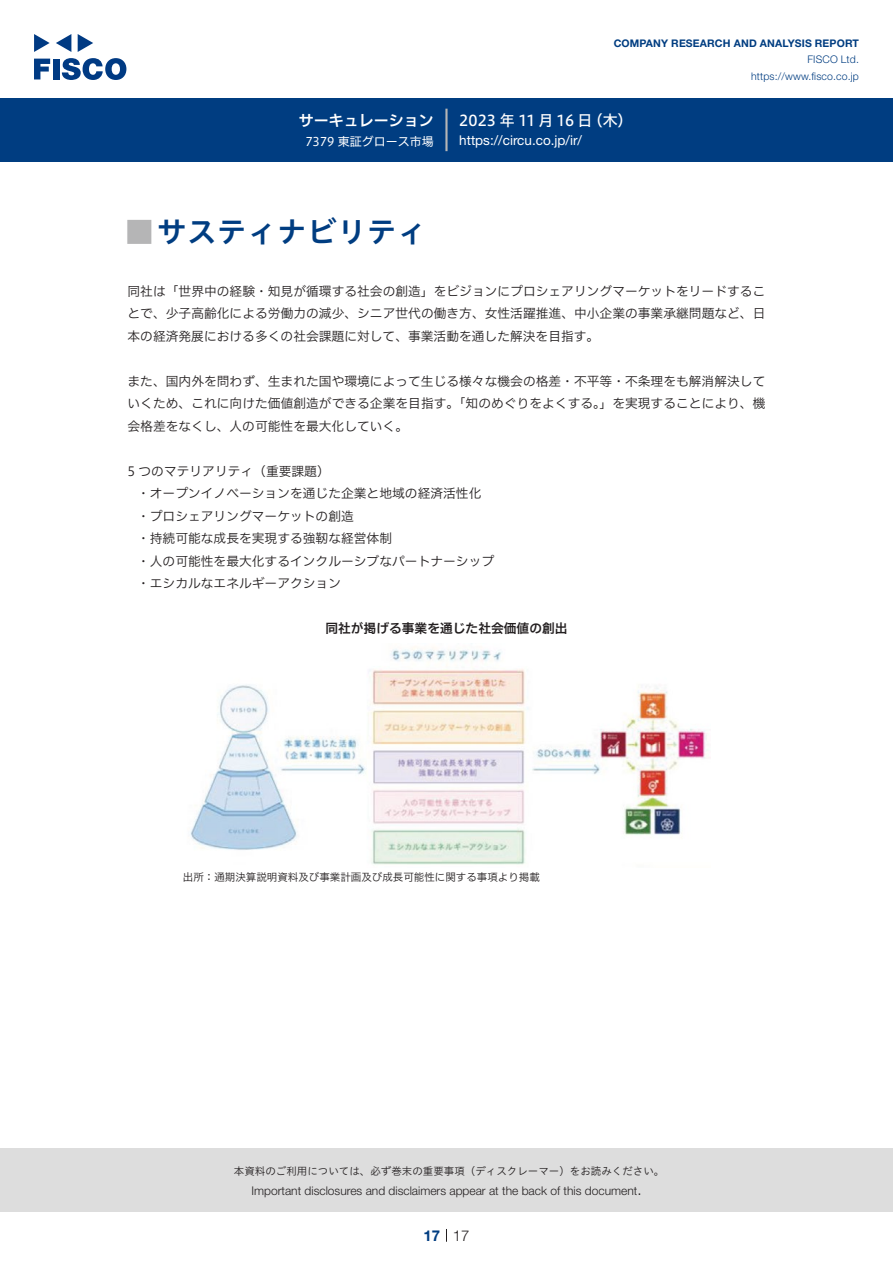
<style>
.page{position:relative;width:893px;height:1263px;background:#fff}
.page>*{position:absolute;margin:0;border:0;box-sizing:border-box;transform-origin:0 0}
.t1{font:30px "Hiragino UD Sans Std N W6";color:#003d81}
.t2{font:24px "Hiragino UD Sans Std N W6";color:#b5b5b6}
.t3{font:15px "Hiragino UD Sans F Std N W5";letter-spacing:.005em;color:#fff}
.t4{font:15px "Hiragino UD Sans F Std N W6";color:#fff}
.t5{font:300 15px "Helvetica Neue LT Std";color:#231f20}
.t6{font:700 15px "Helvetica Neue LT Std";color:#003d81}
.t7{font:13.5px "Helvetica Neue LT Std";color:#fff}
.t8{font:12.75px/22.5px "Hiragino UD Sans F Std N W3";color:#231f20;text-align:justify}
.t9{font:12.75px "Hiragino UD Sans F Std N W6";color:#231f20}
.t10{font:300 12px "Helvetica Neue LT Std";color:#231f20}
.t11{font:12px "Hiragino UD Sans F Std N W4";color:#fff}
.t12{font:10.5px "Hiragino UD Sans Std W3";color:#231f20}
.t13{font:10.5px "Hiragino UD Sans F Std N W3";color:#231f20}
.t14{font:700 10.5px "Helvetica Neue LT Std";letter-spacing:.015em;color:#003d81}
.t15{font:300 10.5px/16.5px "Helvetica Neue LT Std";letter-spacing:.015em;color:#003d81;text-align:right}
</style>
<div class="page">
<div style="left:0;top:1148px;width:893px;height:64px;background:#ddd"></div>
<svg style="left:34px;top:59px;width:16px;height:20px"></svg>
<div style="left:53px;top:59px;width:6px;height:20px;background:#003a83"></div>
<svg style="left:62px;top:58px;width:64px;height:22px"></svg>
<svg style="left:34px;top:34px;width:16px;height:18px"></svg>
<svg style="left:78px;top:34px;width:15px;height:18px"></svg>
<svg style="left:56px;top:34px;width:15px;height:18px"></svg>
<div style="left:0;top:98px;width:893px;height:64px;background:#003d81"></div>
<hr style="left:445px;top:109px;width:3px;height:42px;background:#b5b5b6">
<svg style="left:446px;top:1229px;width:1px;height:13px"></svg>
<img style="left:190px;top:647px;width:518px;height:218px">
<p class="t4" style="left:299px;top:109px;width:137px">サーキュレーション</p>
<p class="t11" style="left:305px;top:132px;width:130px">7379 東証グロース市場</p>
<p class="t14" style="left:614px;top:37px;width:247px">COMPANY RESEARCH AND ANALYSIS REPORT</p>
<p class="t15" style="left:751px;top:51px;width:109px">FISCO Ltd. https://www.fisco.co j p.</p>
<p class="t3" style="left:588px;top:109px;width:46px">（木(</p>
<p class="t3" style="left:459px;top:109px;width:135px">2023 年 11 月 16 日</p>
<p class="t7" style="left:459px;top:132px;width:124px">https://circu. c o j p. /i r/</p>
<h1 class="t1" style="left:157px;top:209px;width:271px">サスティナビリティ</h1>
<h2 class="t2" style="left:128px;top:213px;width:25px">█</h2>
<p class="t8" style="left:128px;top:279px;width:639px">同社は「世界中の経験・知見が循環する社会の創造」をビジョンにプロシェアリングマーケットをリードすることで、少子高齢化による労働力の減少、シニア世代の働き方、女性活躍推進、中小企業の事業承継問題など、日本の経済発展における多くの社会課題に対して、事業活動を通した解決を目指す。</p>
<p class="t8" style="left:128px;top:369px;width:639px">また、国内外を問わず、生まれた国や環境によって生じる様々な機会の格差・不平等・不条理をも解消解決していくため、これに向けた価値創造ができる企業を目指す。「知のめぐりをよくする。」を実現することにより、機会格差をなくし、人の可能性を最大化していく。</p>
<p class="t8" style="left:137px;top:459px;width:359px;text-align:left;text-indent:-10px">5 つのマテリアリティ（重要課題(<br>・オープンイノベーションを通じた企業と地域の経済活性化・プロシェアリングマーケットの創造<br>・持続可能な成長を実現する強靭な経営体制<br>・人の可能性を最大化するインクルーシブなパートナーシップ・エシカルなエネルギーアクション</p>
<p class="t9" style="left:325px;top:618px;width:244px">同社が掲げる事業を通じた社会価値の創出</p>
<p class="t13" style="left:183px;top:869px;width:358px">出所：通期決算説明資料及び事業計画及び成長可能性に関する事項より掲載</p>
<p class="t12" style="left:234px;top:1163px;width:432px">本資料のご利用については、必ず巻末の重要事項（ディスクレーマー）をお読みください。</p>
<p class="t5" style="left:637px;top:1180px;width:6px">.</p>
<p class="t10" style="left:251px;top:1183px;width:387px">Important disclosures and disclaimers appear at the back of this document</p>
<p class="t6" style="left:423px;top:1226px;width:18px">17</p>
<p class="t5" style="left:453px;top:1226px;width:18px">17</p>
</div>
